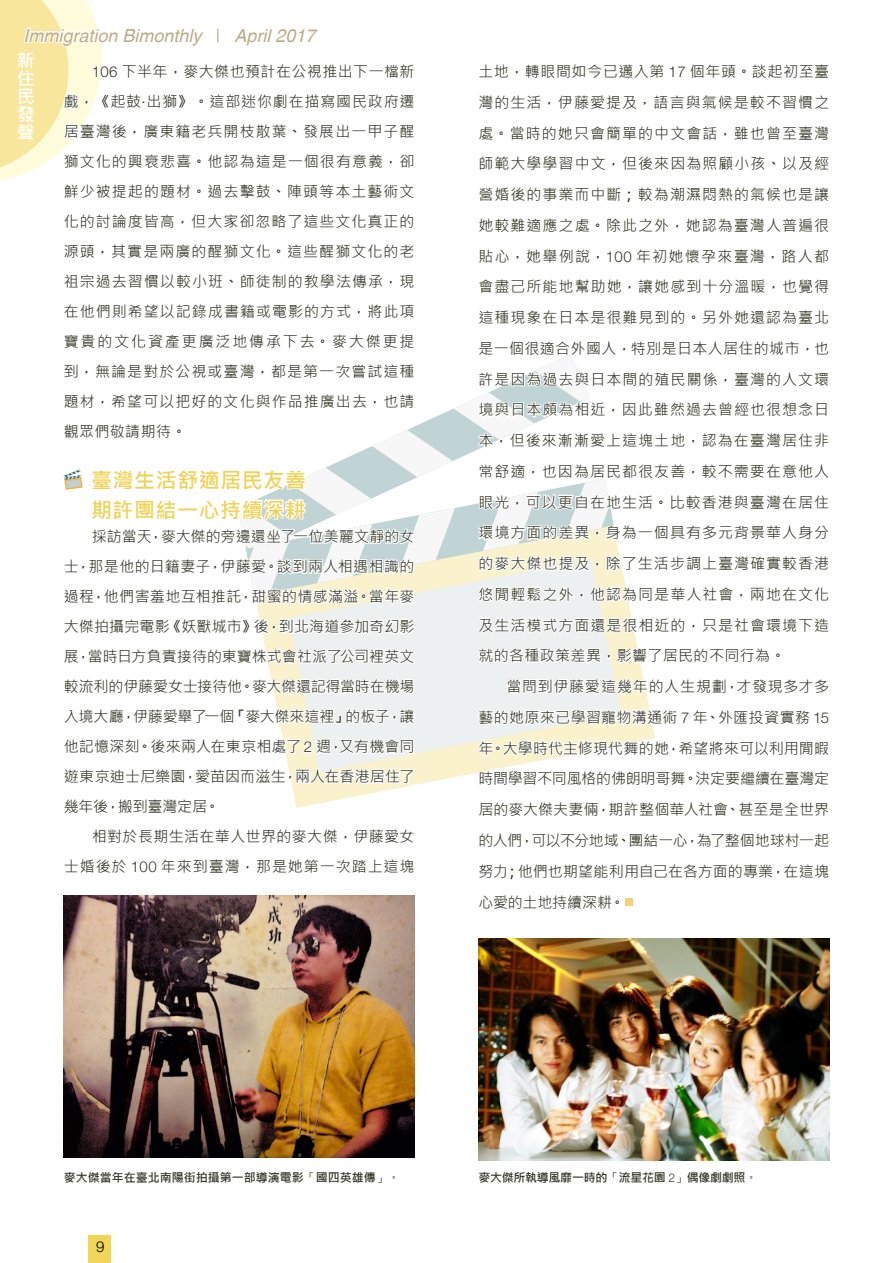
<style>
.page{position:relative;width:893px;height:1263px;background:#fff}
.page>*{position:absolute;margin:0;border:0;box-sizing:border-box;transform-origin:0 0}
.t1{font:700 21px/30px "Microsoft Jheng Hei";letter-spacing:.025em;color:#efd359}
.t2{font:italic 18px "Helvetica cyr";color:#bdac86}
.t3{font:700 18px/18px "Microsoft Jheng Hei";color:#fff;text-align:justify}
.t4{font:15px/30.8px "Microsoft Jheng Hei";letter-spacing:.025em;color:#353728;text-align:justify}
.t5{font:300 15px "Helvetica Neue LT Pro";color:#000}
.t6{font:700 12px "Microsoft Jheng Hei";color:#353728}
.t7{font:700 12px "Microsoft Jheng Hei";letter-spacing:-.025em;color:#353728}
.s1{font-weight:700;font-style:normal}
.s2{font-family:"Helvetica Neue LT Pro";font-weight:300}
.s3{font-weight:700}
.s4{font-weight:400}
</style>
<div class="page">
<div style="left:88px;top:1235px;width:23px;height:28px;background:#f2d65a"></div>
<svg style="left:263px;top:636px;width:386px;height:161px;fill:#faf1cd"></svg>
<svg style="left:289px;top:636px;width:332px;height:136px;background:#edf0eb"></svg>
<svg style="left:263px;top:644px;width:154px;height:22px"></svg>
<svg style="left:263px;top:673px;width:153px;height:23px"></svg>
<svg style="left:263px;top:702px;width:154px;height:24px"></svg>
<svg style="left:263px;top:733px;width:152px;height:23px"></svg>
<svg style="left:263px;top:763px;width:154px;height:24px"></svg>
<svg style="left:294px;top:797px;width:58px;height:11px"></svg>
<svg style="left:0;top:0;width:635px;height:636px"></svg>
<svg style="left:477px;top:645px;width:172px;height:20px"></svg>
<svg style="left:506px;top:673px;width:143px;height:23px"></svg>
<svg style="left:464px;top:706px;width:191px;height:91px"></svg>
<div style="left:625px;top:898px;width:8px;height:8px;background:#f8cf7b"></div>
<img style="left:64px;top:895px;width:351px;height:262px">
<img style="left:478px;top:938px;width:351px;height:222px">
<p class="t2" style="left:23px;top:25px;width:294px">Immigration Bimonthly <span class="s1">|</span> April 2017</p>
<p class="t4" style="left:64px;top:57px;width:352px;line-height:30px;text-indent:28px"><span class="s2">106</span> 下半年<span class="s3">，</span>麥大傑也預計在公視推出下一檔新戲<span class="s3">，《</span>起鼓<span class="s2">·</span>出獅<span class="s3">》。</span>這部迷你劇在描寫國民政府遷居臺灣後<span class="s3">，</span>廣東籍老兵開枝散葉<span class="s3">、</span>發展出一甲子醒獅文化的興衰悲喜<span class="s3">。</span>他認為這是一個很有意義<span class="s3">，</span>卻鮮少被提起的題材<span class="s3">。</span>過去擊鼓<span class="s3">、</span>陣頭等本土藝術文化的討論度皆高<span class="s3">，</span>但大家卻忽略了這些文化真正的源頭<span class="s3">，</span>其實是兩廣的醒獅文化<span class="s3">。</span>這些醒獅文化的老祖宗過去習慣以較小班<span class="s3">、</span>師徒制的教學法傳承<span class="s3">，</span>現在他們則希望以記錄成書籍或電影的方式<span class="s3">，</span>將此項寶貴的文化資產更廣泛地傳承下去<span class="s3">。</span>麥大傑更提到<span class="s3">，</span>無論是對於公視或臺灣<span class="s3">，</span>都是第一次嘗試這種題材<span class="s3">，</span>希望可以把好的文化與作品推廣出去<span class="s3">，</span>也請觀眾們敬請期待<span class="s3">。</span> 　　</p>
<h1 class="t1" style="left:91px;top:465px;width:238px">臺灣生活舒適居民友善　期許團結一心持續深耕</h1>
<p class="t4" style="left:64px;top:522px;width:352px;line-height:30px;text-indent:28px">採訪當天<span class="s3">，</span>麥大傑的旁邊還坐了一位美麗文靜的女士<span class="s3">，</span>那是他的日籍妻子<span class="s3">，</span>伊藤愛<span class="s3">。</span>談到兩人相遇相識的過程<span class="s3">，</span>他們害羞地互相推託<span class="s3">，</span>甜蜜的情感滿溢<span class="s3">。</span>當年麥大傑拍攝完電影<span class="s3">《</span>妖獸城市<span class="s3">》</span>後<span class="s3">，</span>到北海道參加奇幻影展<span class="s3">，</span>當時日方負責接待的東寶株式會社派了公司裡英文較流利的伊藤愛女士接待他<span class="s3">。</span>麥大傑還記得當時在機場入境大廳<span class="s3">，</span>伊藤愛舉了一個<span class="s3">「</span>麥大傑來這裡<span class="s3">」</span>的板子<span class="s3">，</span>讓他記憶深刻<span class="s3">。</span>後來兩人在東京相處了 <span class="s2">2</span> 週<span class="s3">，</span>又有機會同遊東京迪士尼樂園<span class="s3">，</span>愛苗因而滋生<span class="s3">，</span>兩人在香港居住了幾年後<span class="s3">，</span>搬到臺灣定居<span class="s3">。</span></p>
<p class="t4" style="left:64px;top:822px;width:352px;line-height:30px;text-align:right">相對於長期生活在華人世界的麥大傑<span class="s3">，</span>伊藤愛女<br>士婚後於 <span class="s2">100</span> 年來到臺灣<span class="s3">，</span>那是她第一次踏上這塊</p>
<p class="t3" style="left:17px;top:52px;width:19px">新住民發聲</p>
<p class="t4" style="left:478px;top:56px;width:352px">土地<span class="s3">，</span>轉眼間如今已邁入第 <span class="s2">17</span> 個年頭<span class="s3">。</span>談起初至臺灣的生活<span class="s3">，</span>伊藤愛提及<span class="s3">，</span>語言與氣候是較不習慣之處<span class="s3">。</span>當時的她只會簡單的中文會話<span class="s3">，</span>雖也曾至臺灣師範大學學習中文<span class="s3">，</span>但後來因為照顧小孩<span class="s3">、</span>以及經營婚後的事業而中斷<span class="s3">；</span>較為潮濕悶熱的氣候也是讓她較難適應之處<span class="s3">。</span>除此之外<span class="s3">，</span>她認為臺灣人普遍很貼心<span class="s3">，</span>她舉例說<span class="s3">，</span><span class="s2">100</span> 年初她懷孕來臺灣<span class="s3">，</span>路人都會盡己所能地幫助她<span class="s3">，</span>讓她感到十分溫暖<span class="s3">，</span>也覺得這種現象在日本是很難見到的<span class="s3">。</span>另外她還認為臺北是一個很適合外國人<span class="s3">，</span>特別是日本人居住的城市<span class="s3">，</span>也許是因為過去與日本間的殖民關係<span class="s3">，</span>臺灣的人文環境與日本頗為相近<span class="s3">，</span>因此雖然過去曾經也很想念日本<span class="s3">，</span>但後來漸漸愛上這塊土地<span class="s3">，</span>認為在臺灣居住非常舒適<span class="s3">，</span>也因為居民都很友善<span class="s3">，</span>較不需要在意他人眼光<span class="s3">，</span>可以更自在地生活<span class="s3">。</span>比較香港與臺灣在居住環境方面的差異<span class="s3">，</span>身為一個具有多元背景華人身分的麥大傑也提及<span class="s3">，</span>除了生活步調上臺灣確實較香港悠閒輕鬆之外<span class="s3">，</span>他認為同是華人社會<span class="s3">，</span>兩地在文化及生活模式方面還是很相近的<span class="s3">，</span>只是社會環境下造就的各種政策差異<span class="s3">，</span>影響了居民的不同行為<span class="s3">。</span></p>
<p class="t4" style="left:478px;top:671px;width:352px;text-indent:28px">當問到伊藤愛這幾年的人生規劃<span class="s3">，</span>才發現多才多藝的她原來已學習寵物溝通術 <span class="s2">7</span> 年<span class="s3">、</span>外匯投資實務 <span class="s2">15</span>年<span class="s3">。</span>大學時代主修現代舞的她<span class="s3">，</span>希望將來可以利用閒暇時間學習不同風格的佛朗明哥舞<span class="s3">。</span>決定要繼續在臺灣定居的麥大傑夫妻倆<span class="s3">，</span>期許整個華人社會<span class="s3">、</span>甚至是全世界的人們<span class="s3">，</span>可以不分地域<span class="s3">、</span>團結一心<span class="s3">，</span>為了整個地球村一起努力<span class="s3">；</span>他們也期望能利用自己在各方面的專業<span class="s3">，</span>在這塊心愛的土地持續深耕<span class="s3">。</span></p>
<p class="t6" style="left:64px;top:1170px;width:338px">麥大傑當年在臺北南陽街拍攝第一部導演電影<span class="s4">「</span>國四英雄傳<span class="s4">」。</span></p>
<p class="t7" style="left:478px;top:1170px;width:280px">麥大傑所執導風靡一時的<span class="s4">「</span>流星花園 <span class="s2">2</span><span class="s4">」</span>偶像劇劇照<span class="s4">。</span></p>
<p class="t5" style="left:96px;top:1237px;width:10px">9</p>
</div>
